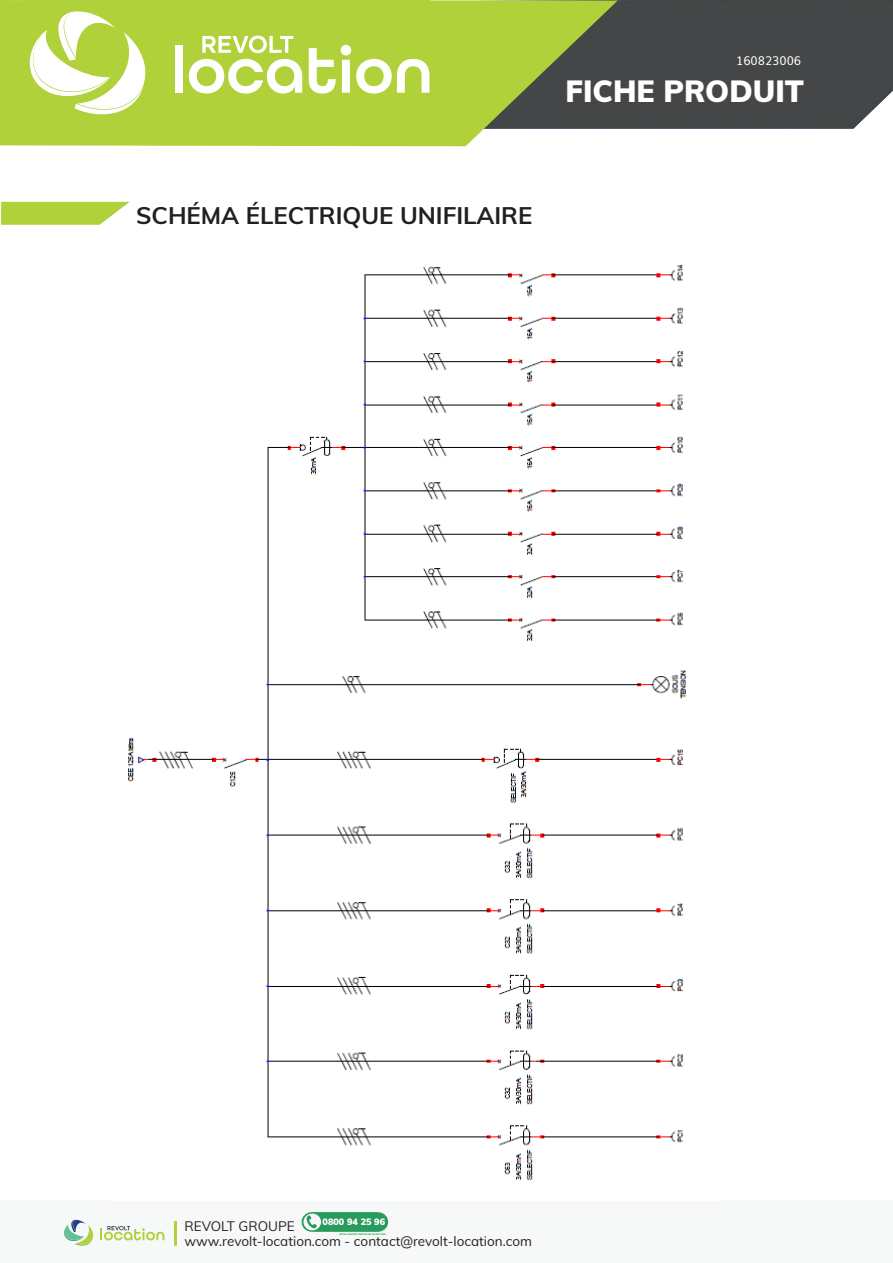
<style>
.page{position:relative;width:893px;height:1263px;background:#fff}
.page>*{position:absolute;margin:0;border:0;box-sizing:border-box;transform-origin:0 0}
.t1{font:900 30px "Muli";color:#fff}
.t2{font:700 24px "Muli";color:#231f20}
.t3{font:13.5px/14.7px "Muli";color:#231f20}
.t4{font:12px "Muli";color:#fff}
.t5{font:9.3px "Muli";color:#fff}
.t6{font:900 9px "Muli";color:#fff}
.t7{font:900 2.1px "Muli";letter-spacing:.04em;color:#1fa449}
</style>
<div class="page">
<div style="left:1px;top:1200px;width:892px;height:63px;background:#f7f8f8"></div>
<div style="left:618px;top:0;width:275px;height:129px;background:#444647"></div>
<svg style="left:0;top:0;width:618px;height:146px;background:#9bb24b"></svg>
<svg style="left:100px;top:1226px;width:64px;height:14px"></svg>
<svg style="left:64px;top:1220px;width:29px;height:26px"></svg>
<div style="left:174px;top:1221px;width:3px;height:25px;border:2px solid #b0d13a"></div>
<svg style="left:302px;top:1212px;width:86px;height:20px;background:#4aaa76"></svg>
<div style="left:30px;top:0;width:399px;height:136px;background:#b0d13a"></div>
<svg style="left:202px;top:36px;width:91px;height:17px"></svg>
<div style="left:175px;top:45px;width:7px;height:48px;background:#fff"></div>
<svg style="left:189px;top:59px;width:113px;height:35px"></svg>
<svg style="left:309px;top:45px;width:120px;height:49px"></svg>
<svg style="left:30px;top:11px;width:116px;height:103px"></svg>
<svg style="left:1px;top:202px;width:129px;height:23px;background:#bad653"></svg>
<img style="left:128px;top:264px;width:559px;height:917px">
<p class="t4" style="left:736px;top:51px;width:66px">160823006</p>
<p class="t1" style="left:566px;top:70px;width:240px">FICHE PRODUIT</p>
<p class="t2" style="left:136px;top:197px;width:398px">SCHÉMA ÉLECTRIQUE UNIFILAIRE</p>
<p class="t5" style="left:324px;top:1214px;width:64px">0800.94.25.93</p>
<p class="t3" style="left:184px;top:1218px;width:349px">REVOLT GROUPE<br>www.revolt-location.com - contact@revolt-location.com</p>
<p class="t6" style="left:323px;top:1215px;width:64px">0800 94 25 96</p>
<p class="t7" style="left:339px;top:1233px;width:48px">APPEL GRATUIT DEPUIS UN POSTE FIXE</p>
</div>
